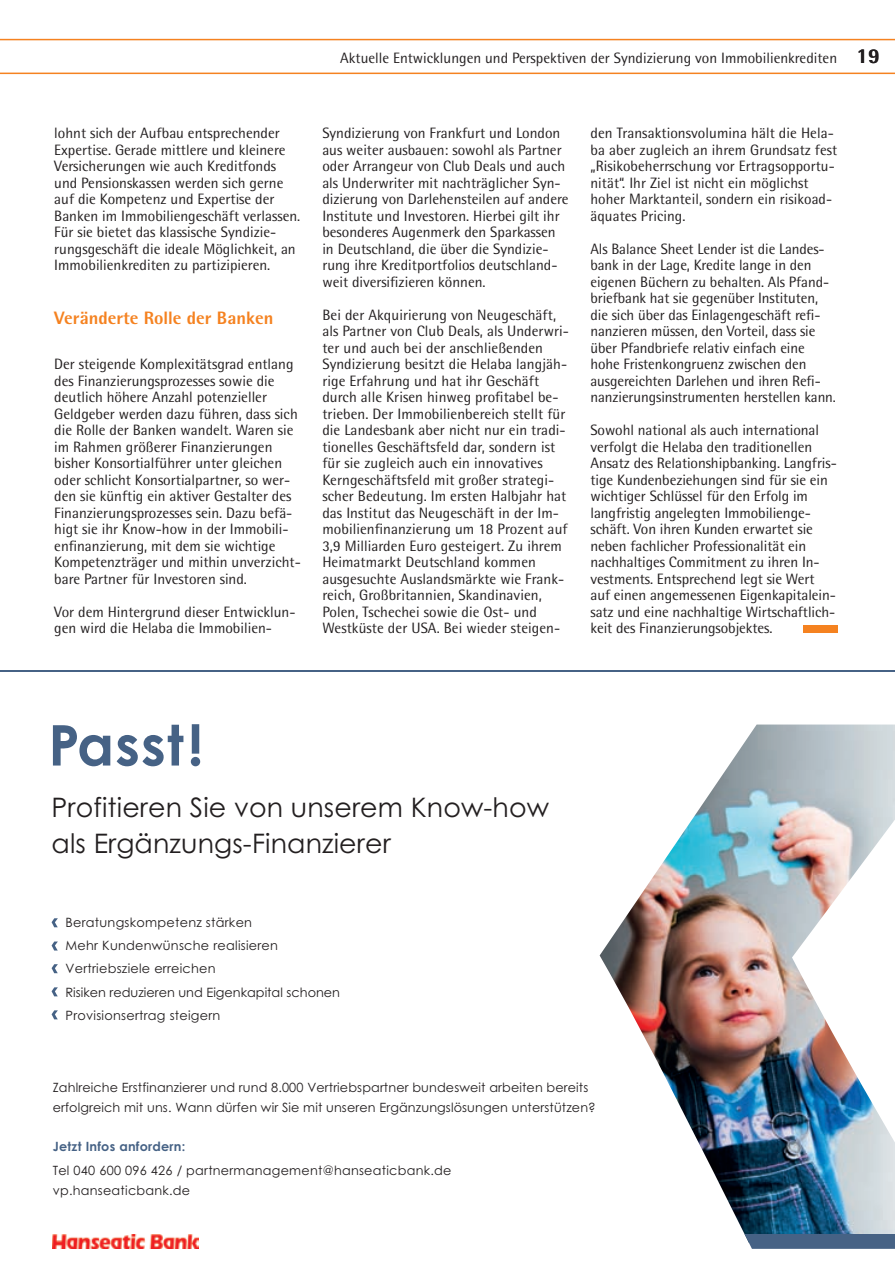
<style>
.page{position:relative;width:895px;height:1274px;background:#fff}
.page>*{position:absolute;margin:0;border:0;box-sizing:border-box;transform-origin:0 0}
.t1{font:700 56.1px "Century Gothic Pro";letter-spacing:.02em;color:#466285}
.t2{font:26.85px/36.6px "Century Gothic Pro";letter-spacing:.005em;color:#231f20}
.t3{font:800 18px "Rotis Semi Sans";color:#f58220}
.t4{font:15px/16.5px "Rotis Semi Sans";color:#231f20}
.t5{font:12.9px/23px "Century Gothic Pro";letter-spacing:.02em;color:#231f20}
.t6{font:12.75px/19.5px "Century Gothic Pro";letter-spacing:.01em;color:#231f20}
.t7{font:700 12.75px "Century Gothic Pro";letter-spacing:.02em;color:#466285}
.s1{font-weight:800;font-size:21px}
</style>
<div class="page">
<svg style="left:0;top:39px;width:894px;height:35px"></svg>
<div style="left:803px;top:625px;width:34px;height:7px;background:#f58220"></div>
<hr style="left:0;top:670px;width:894px;height:1px;background:#466285">
<img style="left:53px;top:1234px;width:146px;height:13px">
<img style="left:599px;top:724px;width:295px;height:509px">
<svg style="left:744px;top:1233px;width:150px;height:15px;background:#4a6789"></svg>
<svg style="left:52px;top:918px;width:6px;height:9px"></svg>
<svg style="left:52px;top:941px;width:6px;height:9px"></svg>
<svg style="left:52px;top:964px;width:6px;height:9px"></svg>
<svg style="left:52px;top:987px;width:6px;height:9px"></svg>
<svg style="left:52px;top:1010px;width:6px;height:9px"></svg>
<p class="t4" style="left:340px;top:49px;width:541px">Aktuelle Entwicklungen und Perspektiven der Syndizierung von Immobilienkrediten <span class="s1">19</span></p>
<p class="t4" style="left:54px;top:125px;width:247px">lohnt sich der Aufbau entsprechender Expertise. Gerade mittlere und kleinere Versicherungen wie auch Kreditfonds und Pensionskassen werden sich gerne auf die Kompetenz und Expertise der Banken im Immobiliengeschäft verlassen.<br>Für sie bietet das klassische Syndizie&shy;rungsgeschäft die ideale Möglichkeit, an Immobilienkrediten zu partizipieren.</p>
<p class="t3" style="left:54px;top:307px;width:220px">Veränderte Rolle der Banken</p>
<p class="t4" style="left:54px;top:356px;width:248px">Der steigende Komplexitätsgrad entlang des Finanzierungsprozesses sowie die deutlich höhere Anzahl potenzieller Geldgeber werden dazu führen, dass sich die Rolle der Banken wandelt. Waren sie im Rahmen größerer Finanzierungen bisher Konsortialführer unter gleichen oder schlicht Konsortialpartner, so wer&shy;den sie künftig ein aktiver Gestalter des Finanzierungsprozesses sein. Dazu befä&shy;higt sie ihr Know-how in der Immobili&shy;enfinanzierung, mit dem sie wichtige Kompetenzträger und mithin unverzicht&shy;bare Partner für Investoren sind.</p>
<p class="t4" style="left:54px;top:603px;width:243px">Vor dem Hintergrund dieser Entwicklun&shy;gen wird die Helaba die Immobilien-</p>
<p class="t4" style="left:322px;top:125px;width:248px">Syndizierung von Frankfurt und London aus weiter ausbauen: sowohl als Partner oder Arrangeur von Club Deals und auch als Underwriter mit nachträglicher Syn&shy;dizierung von Darlehensteilen auf andere Institute und Investoren. Hierbei gilt ihr besonderes Augenmerk den Sparkassen in Deutschland, die über die Syndizie&shy;rung ihre Kreditportfolios deutschland&shy;weit diversifizieren können.</p>
<p class="t4" style="left:322px;top:306px;width:248px">Bei der Akquirierung von Neugeschäft, als Partner von Club Deals, als Underwri&shy;ter und auch bei der anschließenden Syndizierung besitzt die Helaba langjäh&shy;rige Erfahrung und hat ihr Geschäft durch alle Krisen hinweg profitabel be&shy;trieben. Der Immobilienbereich stellt für die Landesbank aber nicht nur ein tradi&shy;tionelles Geschäftsfeld dar, sondern ist für sie zugleich auch ein innovatives Kerngeschäftsfeld mit großer strategi&shy;scher Bedeutung. Im ersten Halbjahr hat das Institut das Neugeschäft in der Im&shy;mobilienfinanzierung um 18 Prozent auf 3,9 Milliarden Euro gesteigert. Zu ihrem Heimatmarkt Deutschland kommen ausgesuchte Auslandsmärkte wie Frank&shy;reich, Großbritannien, Skandinavien, Polen, Tschechei sowie die Ost- und Westküste der USA. Bei wieder steigen-</p>
<p class="t4" style="left:590px;top:125px;width:248px">den Transaktionsvolumina hält die Hela&shy;ba aber zugleich an ihrem Grundsatz fest „Risikobeherrschung vor Ertragsopportu&shy;nität“. Ihr Ziel ist nicht ein möglichst hoher Marktanteil, sondern ein risikoad&shy;äquates Pricing.</p>
<p class="t4" style="left:590px;top:240px;width:247px">Als Balance Sheet Lender ist die Landes&shy;bank in der Lage, Kredite lange in den eigenen Büchern zu behalten. Als Pfand&shy;briefbank hat sie gegenüber Instituten, die sich über das Einlagengeschäft refi&shy;nanzieren müssen, den Vorteil, dass sie über Pfandbriefe relativ einfach eine hohe Fristenkongruenz zwischen den ausgereichten Darlehen und ihren Refi&shy;nanzierungsinstrumenten herstellen kann.</p>
<p class="t4" style="left:590px;top:422px;width:248px">Sowohl national als auch international verfolgt die Helaba den traditionellen Ansatz des Relationshipbanking. Langfris&shy;tige Kundenbeziehungen sind für sie ein wichtiger Schlüssel für den Erfolg im langfristig angelegten Immobilienge&shy;schäft. Von ihren Kunden erwartet sie neben fachlicher Professionalität ein nachhaltiges Commitment zu ihren In&shy;vestments. Entsprechend legt sie Wert auf einen angemessenen Eigenkapitalein&shy;satz und eine nachhaltige Wirtschaftlich&shy;keit des Finanzierungsobjektes.</p>
<h1 class="t1" style="left:48px;top:710px;width:156px">Passt!</h1>
<h2 class="t2" style="left:52px;top:788px;width:499px">Profitieren Sie von unserem Know-how als Ergänzungs-Finanzierer</h2>
<p class="t5" style="left:65px;top:911px;width:276px">Beratungskompetenz stärken<br>Mehr Kundenwünsche realisieren<br>Vertriebsziele erreichen<br>Risiken reduzieren und Eigenkapital schonen<br>Provisionsertrag steigern</p>
<p class="t6" style="left:53px;top:1077px;width:544px">Zahlreiche Erstfinanzierer und rund 8.000 Vertriebspartner bundesweit arbeiten bereits erfolgreich mit uns. Wann dürfen wir Sie mit unseren Ergänzungslösungen unterstützen?</p>
<p class="t7" style="left:53px;top:1138px;width:134px">Jetzt Infos anfordern:</p>
<p class="t6" style="left:53px;top:1160px;width:400px">Tel 040 600 096 426 / partnermanagement@hanseaticbank.de vp.hanseaticbank.de</p>
</div>
